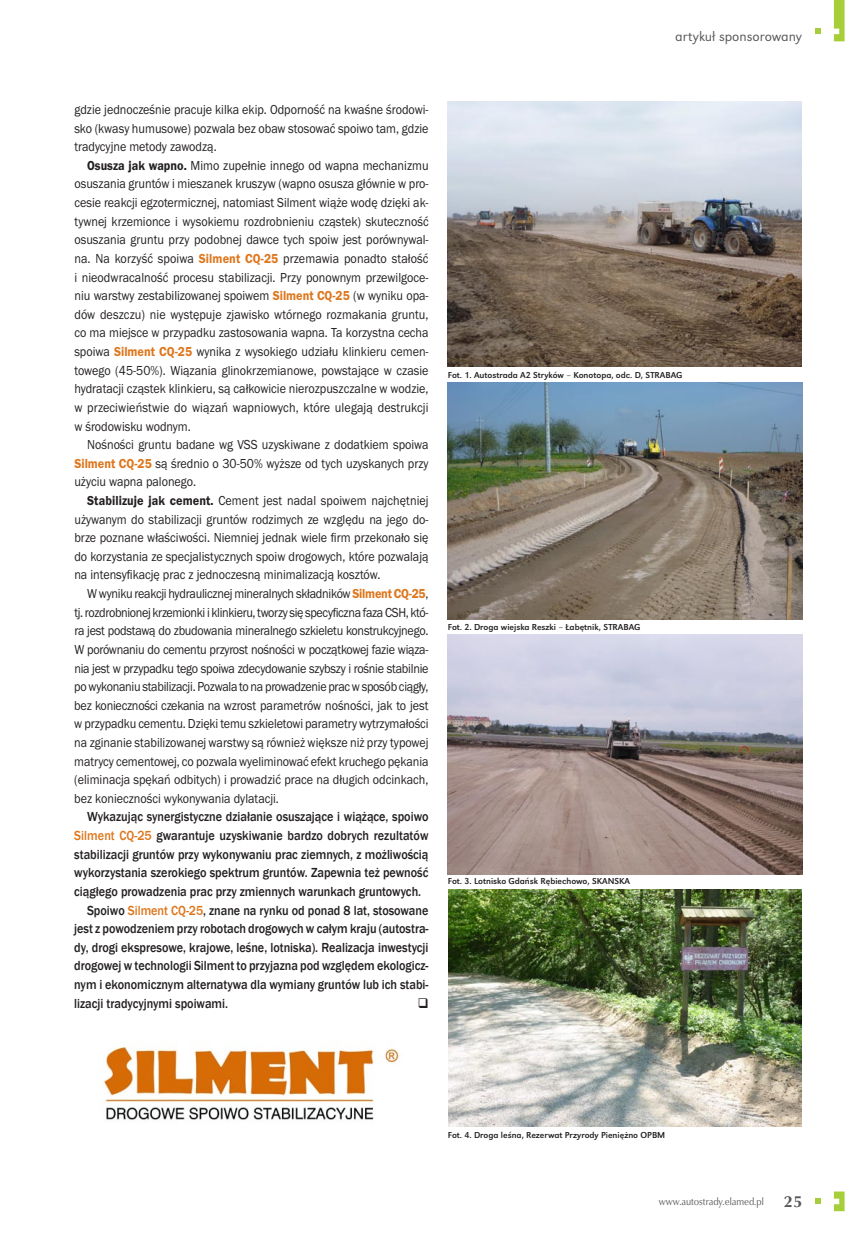
<style>
.page{position:relative;width:868px;height:1234px;background:#fff}
.page>*{position:absolute;margin:0;border:0;box-sizing:border-box;transform-origin:0 0}
.t1{font:300 14.25px "URW Grotesk TCE";color:#57585a}
.t2{font:13.5px/18.6px "Franklin Got URWTCE Boo";color:#231f20;text-align:justify;scale:.9 1}
.t3{font:500 13.5px "Franklin Gothic";color:#231f20;scale:.9 1}
.t4{font:10.5px "Classico URWTCE";color:#57585a;scale:.9 1}
.t5{font:9px "URW Grotesk TCE";color:#231f20}
.s1{font-family:"Franklin Got URWTCE Dem"}
.s2{font-family:"Franklin Got URWTCE Dem";color:#de761b}
.s3{color:#de761b}
.s4{font-weight:700;font-size:16.5px}
</style>
<div class="page">
<svg style="left:815px;top:29px;width:5px;height:5px"></svg>
<svg style="left:833px;top:0;width:11px;height:41px"></svg>
<svg style="left:815px;top:1198px;width:5px;height:5px"></svg>
<svg style="left:833px;top:1191px;width:11px;height:19px"></svg>
<img style="left:101px;top:1046px;width:298px;height:74px">
<img style="left:447px;top:101px;width:354px;height:265px">
<img style="left:447px;top:382px;width:354px;height:237px">
<img style="left:448px;top:634px;width:353px;height:240px">
<img style="left:448px;top:889px;width:353px;height:236px">
<p class="t1" style="left:675px;top:29px;width:128px">artykuł sponsorowany</p>
<p class="t2" style="left:74px;top:100px;width:395px">gdzie jednocześnie pracuje kilka ekip. Odporność na kwaśne środowi&shy;sko (kwasy humusowe) pozwala bez obaw stosować spoiwo tam, gdzie tradycyjne metody zawodzą.</p>
<p class="t2" style="left:74px;top:156px;width:395px;text-indent:13px"><span class="s1">Osusza jak wapno.</span> Mimo zupełnie innego od wapna mechanizmu osuszania gruntów i mieszanek kruszyw (wapno osusza głównie w pro&shy;cesie reakcji egzotermicznej, natomiast Silment wiąże wodę dzięki ak&shy;tywnej krzemionce i wysokiemu rozdrobnieniu cząstek) skuteczność osuszania gruntu przy podobnej dawce tych spoiw jest porównywal&shy;na. Na korzyść spoiwa <span class="s2">Silment CQ-25</span> przemawia ponadto stałość i nieodwracalność procesu stabilizacji. Przy ponownym przewilgoce&shy;niu warstwy zestabilizowanej spoiwem <span class="s2">Silment CQ-25</span> (w wyniku opa&shy;dów deszczu) nie występuje zjawisko wtórnego rozmakania gruntu, co ma miejsce w przypadku zastosowania wapna. Ta korzystna cecha spoiwa <span class="s2">Silment CQ-25</span> wynika z wysokiego udziału klinkieru cemen&shy;towego (45-50%). Wiązania glinokrzemianowe, powstające w czasie hydratacji cząstek klinkieru, są całkowicie nierozpuszczalne w wodzie, w przeciwieństwie do wiązań wapniowych, które ulegają destrukcji w środowisku wodnym.</p>
<p class="t2" style="left:74px;top:435px;width:395px;text-indent:13px">Nośności gruntu badane wg VSS uzyskiwane z dodatkiem spoiwa <span class="s2">Silment CQ-25</span> są średnio o 30-50% wyższe od tych uzyskanych przy użyciu wapna palonego.</p>
<p class="t2" style="left:74px;top:491px;width:395px;text-indent:13px"><span class="s1">Stabilizuje jak cement.</span> Cement jest nadal spoiwem najchętniej używanym do stabilizacji gruntów rodzimych ze względu na jego do&shy;brze poznane właściwości. Niemniej jednak wiele firm przekonało się do korzystania ze specjalistycznych spoiw drogowych, które pozwalają na intensyfikację prac z jednoczesną minimalizacją kosztów.</p>
<p class="t2" style="left:74px;top:584px;width:395px;text-indent:13px">W wyniku reakcji hydraulicznej mineralnych składników <span class="s2">Silment CQ-25</span>, tj. rozdrobnionej krzemionki i klinkieru, tworzy się specyficzna faza CSH, któ&shy;ra jest podstawą do zbudowania mineralnego szkieletu konstrukcyjnego.<br>W porównaniu do cementu przyrost nośności w początkowej fazie wiąza&shy;nia jest w przypadku tego spoiwa zdecydowanie szybszy i rośnie stabilnie po wykonaniu stabilizacji. Pozwala to na prowadzenie prac w sposób ciągły, bez konieczności czekania na wzrost parametrów nośności, jak to jest w przypadku cementu. Dzięki temu szkieletowi parametry wytrzymałości na zginanie stabilizowanej warstwy są również większe niż przy typowej matrycy cementowej, co pozwala wyeliminować efekt kruchego pękania (eliminacja spękań odbitych) i prowadzić prace na długich odcinkach, bez konieczności wykonywania dylatacji.</p>
<p class="t3" style="left:87px;top:808px;width:381px">Wykazując synergistyczne działanie osuszające i wiążące, spoiwo</p>
<p class="t3" style="left:74px;top:827px;width:395px"><span class="s3">Silment CQ-25</span> gwarantuje uzyskiwanie bardzo dobrych rezultatów</p>
<p class="t3" style="left:74px;top:845px;width:395px">stabilizacji gruntów przy wykonywaniu prac ziemnych, z możliwością</p>
<p class="t3" style="left:74px;top:864px;width:395px">wykorzystania szerokiego spektrum gruntów. Zapewnia też pewność</p>
<p class="t3" style="left:74px;top:882px;width:387px">ciągłego prowadzenia prac przy zmiennych warunkach gruntowych.</p>
<p class="t3" style="left:87px;top:901px;width:381px">Spoiwo <span class="s3">Silment CQ-25</span>, znane na rynku od ponad 8 lat, stosowane</p>
<p class="t3" style="left:74px;top:920px;width:395px">jest z powodzeniem przy robotach drogowych w całym kraju (autostra-</p>
<p class="t3" style="left:74px;top:938px;width:395px">dy, drogi ekspresowe, krajowe, leśne, lotniska). Realizacja inwestycji</p>
<p class="t3" style="left:74px;top:957px;width:395px">drogowej w technologii Silment to przyjazna pod względem ekologicz-</p>
<p class="t3" style="left:74px;top:975px;width:395px">nym i ekonomicznym alternatywa dla wymiany gruntów lub ich stabi-</p>
<p class="t3" style="left:74px;top:994px;width:172px">lizacji tradycyjnymi spoiwami.</p>
<p class="t5" style="left:448px;top:370px;width:236px">Fot. 1. Autostrada A2 Stryków – Konotopa, odc. D, STRABAG</p>
<p class="t5" style="left:448px;top:621px;width:194px">Fot. 2. Droga wiejska Reszki – Łabętnik, STRABAG</p>
<p class="t5" style="left:448px;top:875px;width:184px">Fot. 3. Lotnisko Gdańsk Rębiechowo, SKANSKA</p>
<p class="t5" style="left:448px;top:1129px;width:219px">Fot. 4. Droga leśna, Rezerwat Przyrody Pieniężno OPBM</p>
<p class="t4" style="left:658px;top:1194px;width:160px">www.autostrady.elamed.pl <span class="s4">25</span></p>
</div>
